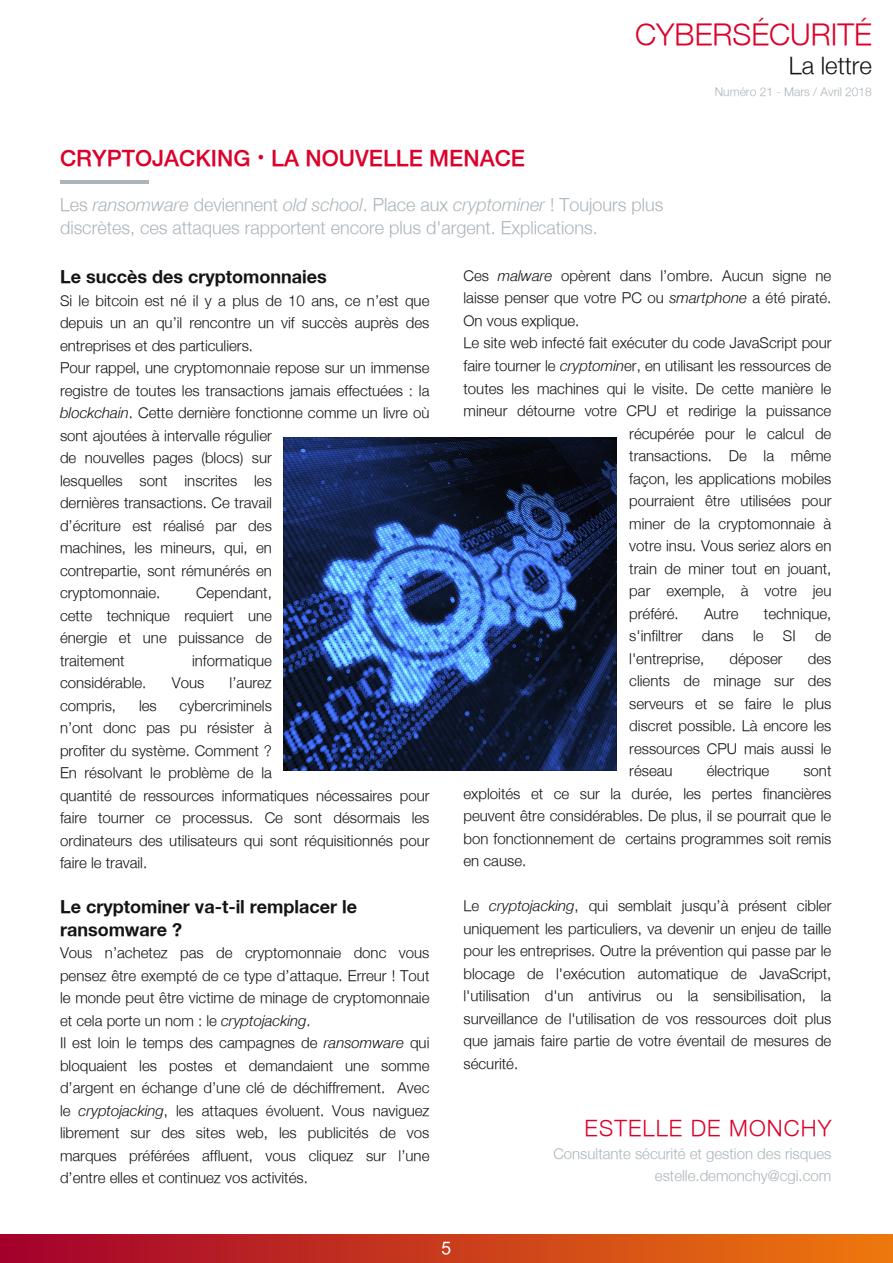
<style>
.page{position:relative;width:893px;height:1263px;background:#fff}
.page>*{position:absolute;margin:0;border:0;box-sizing:border-box;transform-origin:0 0}
.t1{font:300 30px "Helvetica Neue";color:#dc002a}
.t2{font:300 24px "Helvetica Neue";color:#161413}
.t3{font:500 22.5px "Helvetica Neue";color:#dc002a}
.t4{font:300 22.5px "Helvetica Neue";letter-spacing:.05em;color:#dc002a}
.t5{font:300 18px/22.5px "Helvetica Neue";color:#acb5bb}
.t6{font:700 18px/22.5px "Helvetica Neue";color:#161413}
.t7{font:300 15px/22.5px "Helvetica Neue";color:#161413;text-align:justify}
.t8{font:300 15px/22.5px "Helvetica Neue";color:#acb5bb;text-align:right}
.t9{font:300 12px "Helvetica Neue";color:#acb5bb}
.s1{font-size:30px}
.s2{font-family:"Helvetica Neue Italic";font-weight:400}
</style>
<div class="page">
<div style="left:0;top:1235px;width:893px;height:28px;background:linear-gradient(to right,#a3002c,#ee780c)"></div>
<hr style="left:60px;top:180px;width:89px;height:4px;background:#acb5bb">
<img style="left:283px;top:437px;width:333px;height:334px">
<svg style="left:442px;top:1242px;width:8px;height:12px"></svg>
<h1 class="t1" style="left:635px;top:16px;width:238px">CYBERSÉCURITÉ</h1>
<h2 class="t2" style="left:789px;top:50px;width:85px">La lettre</h2>
<p class="t9" style="left:715px;top:85px;width:159px">Numéro 21 ‐ Mars / Avril 2018</p>
<h3 class="t3" style="left:60px;top:145px;width:467px">CRYPTOJACKING <span class="s1">∙</span> LA NOUVELLE MENACE</h3>
<p class="t5" style="left:60px;top:193px;width:605px">Les <span class="s2">ransomware</span> deviennent <span class="s2">old school</span>. Place aux <span class="s2">cryptominer</span> ! Toujours plus discrètes, ces attaques rapportent encore plus d'argent. Explications.</p>
<p class="t6" style="left:60px;top:265px;width:268px">Le succès des cryptomonnaies</p>
<p class="t7" style="left:60px;top:289px;width:371px;text-align:left">Si le bitcoin est né il y a plus de 10 ans, ce n’est que depuis un an qu’il rencontre un vif succès auprès des entreprises et des particuliers.<br>Pour rappel, une cryptomonnaie repose sur un immense registre de toutes les transactions jamais effectuées : la <span class="s2">blockchain</span>. Cette dernière fonctionne comme un livre où sont ajoutées à intervalle régulier<br>de nouvelles pages (blocs) sur<br>lesquelles sont inscrites les<br>dernières transactions. Ce travail<br>d’écriture est réalisé par des<br>machines, les mineurs, qui, en<br>contrepartie, sont rémunérés en<br>cryptomonnaie.</p>
<p class="t7" style="left:463px;top:264px;width:369px">Ces <span class="s2">malware</span> opèrent dans l’ombre. Aucun signe ne</p>
<p class="t7" style="left:463px;top:287px;width:369px">laisse penser que votre PC ou <span class="s2">smartphone</span> a été piraté.</p>
<p class="t7" style="left:463px;top:309px;width:117px">On vous explique.</p>
<p class="t7" style="left:463px;top:332px;width:369px">Le site web infecté fait exécuter du code JavaScript pour</p>
<p class="t7" style="left:463px;top:354px;width:369px">faire tourner le <span class="s2">cryptomin</span>er, en utilisant les ressources de</p>
<p class="t7" style="left:463px;top:377px;width:369px">toutes les machines qui le visite. De cette manière le</p>
<p class="t7" style="left:463px;top:399px;width:369px">mineur détourne votre CPU et redirige la puissance</p>
<p class="t7" style="left:629px;top:422px;width:204px">récupérée pour le calcul de</p>
<p class="t7" style="left:629px;top:444px;width:204px">transactions. De la même</p>
<p class="t7" style="left:629px;top:467px;width:204px">façon, les applications mobiles</p>
<p class="t7" style="left:629px;top:489px;width:204px">pourraient être utilisées pour</p>
<p class="t7" style="left:629px;top:512px;width:204px">miner de la cryptomonnaie à</p>
<p class="t7" style="left:629px;top:534px;width:204px">votre insu. Vous seriez alors en</p>
<p class="t7" style="left:629px;top:557px;width:204px">train de miner tout en jouant,</p>
<p class="t7" style="left:629px;top:579px;width:204px">par exemple, à votre jeu</p>
<p class="t7" style="left:629px;top:602px;width:51px">préféré.</p>
<p class="t7" style="left:704px;top:602px;width:36px">Autre</p>
<p class="t7" style="left:764px;top:602px;width:69px">technique,</p>
<p class="t7" style="left:629px;top:624px;width:55px">s'infiltrer</p>
<p class="t7" style="left:702px;top:624px;width:33px">dans</p>
<p class="t7" style="left:753px;top:624px;width:12px">le</p>
<p class="t7" style="left:783px;top:624px;width:14px">SI</p>
<p class="t7" style="left:815px;top:624px;width:18px">de</p>
<p class="t7" style="left:629px;top:647px;width:77px">l'entreprise,</p>
<p class="t7" style="left:729px;top:647px;width:55px">déposer</p>
<p class="t7" style="left:60px;top:581px;width:213px;text-indent:136px">Cependant, cette technique requiert une énergie et une puissance de traitement</p>
<p class="t7" style="left:629px;top:647px;width:204px;text-indent:179px">des clients de minage sur des serveurs et se faire le plus discret possible. Là encore les ressources CPU mais aussi le réseau</p>
<p class="t7" style="left:192px;top:649px;width:81px">informatique</p>
<p class="t7" style="left:60px;top:671px;width:88px">considérable.</p>
<p class="t7" style="left:172px;top:671px;width:34px">Vous</p>
<p class="t7" style="left:230px;top:671px;width:44px">l’aurez</p>
<p class="t7" style="left:60px;top:694px;width:58px">compris,</p>
<p class="t7" style="left:139px;top:694px;width:19px">les</p>
<p class="t7" style="left:60px;top:694px;width:371px;text-align:left;text-indent:120px">cybercriminels<br>n’ont donc pas pu résister à<br>profiter du système. Comment ?<br>En résolvant le problème de la<br>quantité de ressources informatiques nécessaires pour faire tourner ce processus. Ce sont désormais les ordinateurs des utilisateurs qui sont réquisitionnés pour faire le travail.</p>
<p class="t6" style="left:60px;top:895px;width:299px">Le cryptominer va‐t‐il remplacer le ransomware ?</p>
<p class="t7" style="left:60px;top:941px;width:371px;text-align:left">Vous n’achetez pas de cryptomonnaie donc vous pensez être exempté de ce type d’attaque. Erreur ! Tout le monde peut être victime de minage de cryptomonnaie et cela porte un nom : le <span class="s2">cryptojacking</span>.<br>Il est loin le temps des campagnes de <span class="s2">ransomware</span> qui bloquaient les postes et demandaient une somme d’argent en échange d’une clé de déchiffrement. Avec le <span class="s2">cryptojacking</span>, les attaques évoluent. Vous naviguez librement sur des sites web, les publicités de vos marques préférées affluent, vous cliquez sur l’une d’entre elles et continuez vos activités.</p>
<p class="t7" style="left:707px;top:759px;width:64px">électrique</p>
<p class="t7" style="left:463px;top:759px;width:369px;text-indent:340px">sont exploités et ce sur la durée, les pertes financières peuvent être considérables. De plus, il se pourrait que le bon fonctionnement de certains programmes soit remis en cause.</p>
<p class="t7" style="left:463px;top:894px;width:369px">Le <span class="s2">cryptojacking</span>, qui semblait jusqu’à présent cibler uniquement les particuliers, va devenir un enjeu de taille pour les entreprises. Outre la prévention qui passe par le blocage de l'exécution automatique de JavaScript, l'utilisation d'un antivirus ou la sensibilisation, la surveillance de l'utilisation de vos ressources doit plus que jamais faire partie de votre éventail de mesures de sécurité.</p>
<h3 class="t4" style="left:585px;top:1114px;width:248px">ESTELLE DE MONCHY</h3>
<p class="t8" style="left:553px;top:1142px;width:280px">Consultante sécurité et gestion des risques estelle.demonchy@cgi.com</p>
</div>
